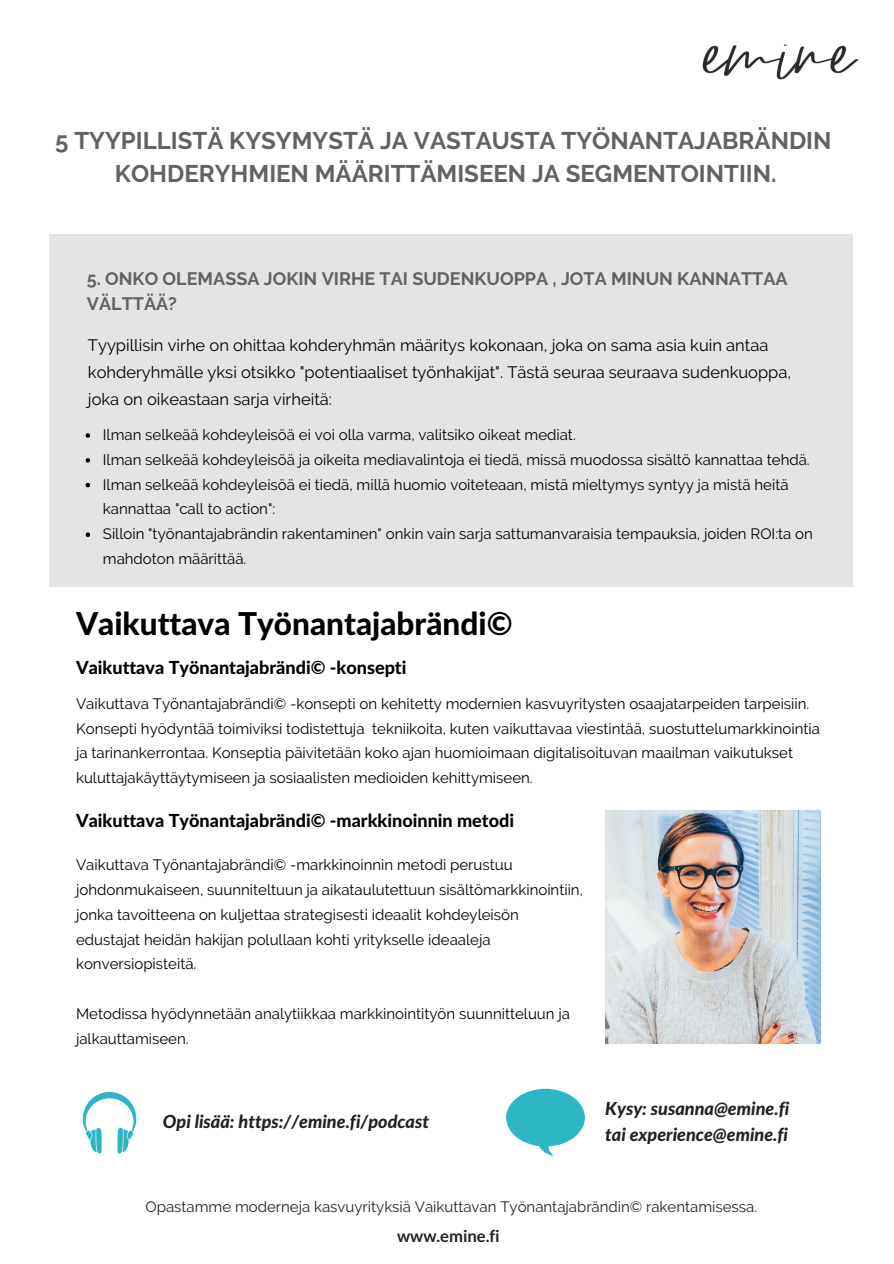
<style>
.page{position:relative;width:894px;height:1264px;background:#fff}
.page>*{position:absolute;margin:0;border:0;box-sizing:border-box;transform-origin:0 0}
.t1{font:800 31.5px "Lato Latin";color:#000}
.t2{font:700 24px/32.7px "Raleway";color:#626262;text-align:center}
.t3{font:800 18px "Lato Latin";color:#000}
.t4{font:italic 800 18px/25px "Lato";color:#222}
.t5{font:700 18px/24.8px "Raleway";color:#626262}
.t6{font:16.5px/27px "Raleway";color:#000}
.t7{font:700 16.5px "Lato";color:#222}
.t8{font:15px/24.8px "Raleway";color:#000}
.t9{font:15px "Raleway";color:#222}
</style>
<div class="page">
<div style="left:50px;top:234px;width:802px;height:352px;background:#e4e4e4"></div>
<img style="left:702px;top:44px;width:157px;height:36px">
<img style="left:605px;top:811px;width:215px;height:232px">
<svg style="left:83px;top:1092px;width:53px;height:61px"></svg>
<svg style="left:506px;top:1088px;width:78px;height:68px"></svg>
<svg style="left:86px;top:433px;width:4px;height:5px"></svg>
<svg style="left:86px;top:458px;width:4px;height:4px"></svg>
<svg style="left:86px;top:483px;width:4px;height:4px"></svg>
<svg style="left:86px;top:532px;width:4px;height:5px"></svg>
<h2 class="t2" style="left:55px;top:124px;width:777px">5 TYYPILLISTÄ KYSYMYSTÄ JA VASTAUSTA TYÖNANTAJABRÄNDIN<br>KOHDERYHMIEN MÄÄRITTÄMISEEN JA SEGMENTOINTIIN.</h2>
<p class="t5" style="left:87px;top:266px;width:702px">5. ONKO OLEMASSA JOKIN VIRHE TAI SUDENKUOPPA , JOTA MINUN KANNATTAA<br>VÄLTTÄÄ?</p>
<p class="t6" style="left:88px;top:332px;width:704px">Tyypillisin virhe on ohittaa kohderyhmän määritys kokonaan, joka on sama asia kuin antaa kohderyhmälle yksi otsikko "potentiaaliset työnhakijat". Tästä seuraa seuraava sudenkuoppa, joka on oikeastaan sarja virheitä:</p>
<p class="t8" style="left:103px;top:422px;width:711px">Ilman selkeää kohdeyleisöä ei voi olla varma, valitsiko oikeat mediat.<br>Ilman selkeää kohdeyleisöä ja oikeita mediavalintoja ei tiedä, missä muodossa sisältö kannattaa tehdä.<br>Ilman selkeää kohdeyleisöä ei tiedä, millä huomio voiteteaan, mistä mieltymys syntyy ja mistä heitä kannattaa "call to action":<br>Silloin "työnantajabrändin rakentaminen" onkin vain sarja sattumanvaraisia tempauksia, joiden ROI:ta on mahdoton määrittää.</p>
<h1 class="t1" style="left:76px;top:604px;width:438px">Vaikuttava Työnantajabrändi©</h1>
<p class="t3" style="left:76px;top:656px;width:332px">Vaikuttava Työnantajabrändi© -konsepti</p>
<p class="t8" style="left:76px;top:691px;width:745px">Vaikuttava Työnantajabrändi© -konsepti on kehitetty modernien kasvuyritysten osaajatarpeiden tarpeisiin.<br>Konsepti hyödyntää toimiviksi todistettuja tekniikoita, kuten vaikuttavaa viestintää, suostuttelumarkkinointia ja tarinankerrontaa. Konseptia päivitetään koko ajan huomioimaan digitalisoituvan maailman vaikutukset kuluttajakäyttäytymiseen ja sosiaalisten medioiden kehittymiseen.</p>
<p class="t3" style="left:76px;top:809px;width:439px">Vaikuttava Työnantajabrändi© -markkinoinnin metodi</p>
<p class="t8" style="left:76px;top:852px;width:508px">Vaikuttava Työnantajabrändi© -markkinoinnin metodi perustuu johdonmukaiseen, suunniteltuun ja aikataulutettuun sisältömarkkinointiin, jonka tavoitteena on kuljettaa strategisesti ideaalit kohdeyleisön edustajat heidän hakijan polullaan kohti yritykselle ideaaleja konversiopisteitä.</p>
<p class="t8" style="left:76px;top:1001px;width:495px">Metodissa hyödynnetään analytiikkaa markkinointityön suunnitteluun ja jalkauttamiseen.</p>
<p class="t4" style="left:163px;top:1108px;width:268px">Opi lisää: https://emine.fi/podcast</p>
<p class="t4" style="left:605px;top:1095px;width:185px">Kysy: susanna@emine.fi tai experience@emine.fi</p>
<p class="t9" style="left:145px;top:1197px;width:613px">Opastamme moderneja kasvuyrityksiä Vaikuttavan Työnantajabrändin© rakentamisessa.</p>
<p class="t7" style="left:397px;top:1225px;width:104px">www.emine.fi</p>
</div>
